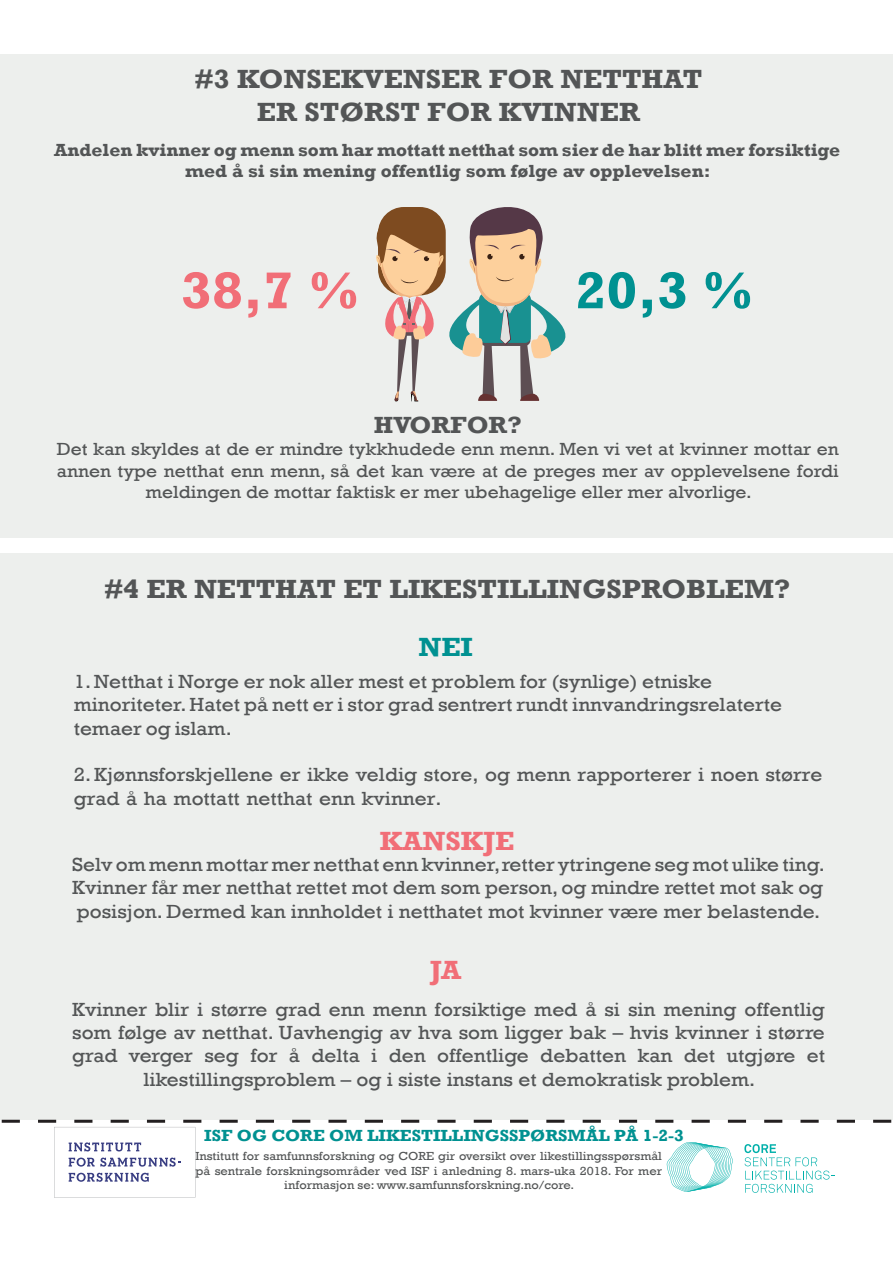
<style>
.page{position:relative;width:893px;height:1263px;background:#fff}
.page>*{position:absolute;margin:0;border:0;box-sizing:border-box;transform-origin:0 0}
.t1{font:700 52.5px "Rockwell";color:#f16e77;scale:1.07 1}
.t2{font:700 52.5px "Rockwell";color:#009191;scale:1.07 1}
.t3{font:700 27px "Rockwell";color:#535556;scale:1.07 1}
.t4{font:700 27px "Rockwell";color:#f16e77;scale:1.07 1}
.t5{font:700 27px "Rockwell";color:#009191;scale:1.07 1}
.t6{font:700 24px "Rockwell";color:#535556;scale:1.07 1}
.t7{font:19.5px/23.4px "Rockwell";color:#535556;scale:1.07 1}
.t8{font:18px/21.6px "Rockwell";color:#535556;text-align:center;scale:1.07 1}
.t9{font:700 18px "Rockwell";color:#535556;scale:1.07 1}
.t10{font:700 16.5px "Rockwell";color:#009191;scale:1.07 1}
.t11{font:12px/14.4px "Rockwell";color:#535556;text-align:center;scale:1.07 1}
</style>
<div class="page">
<div style="left:0;top:55px;width:893px;height:483px;background:#edefed"></div>
<div style="left:0;top:553px;width:893px;height:567px;background:#edefed"></div>
<svg style="left:376px;top:207px;width:190px;height:195px"></svg>
<svg style="left:2px;top:1120px;width:889px;height:77px"></svg>
<p class="t3" style="left:195px;top:63px;width:476px">#3 KONSEKVENSER FOR NETTHAT</p>
<p class="t3" style="left:257px;top:95px;width:360px">ER STØRST FOR KVINNER</p>
<p class="t9" style="left:54px;top:139px;width:736px">Andelen kvinner og menn som har mottatt netthat som sier de har blitt mer forsiktige</p>
<p class="t9" style="left:185px;top:160px;width:492px">med å si sin mening offentlig som følge av opplevelsen:</p>
<p class="t1" style="left:181px;top:259px;width:169px">38,7 %</p>
<p class="t2" style="left:575px;top:259px;width:168px">20,3 %</p>
<p class="t6" style="left:374px;top:411px;width:140px">HVORFOR?</p>
<p class="t8" style="left:57px;top:438px;width:732px">Det kan skyldes at de er mindre tykkhudede enn menn. Men vi vet at kvinner mottar en annen type netthat enn menn, så det kan være at de preges mer av opplevelsene fordi meldingen de mottar faktisk er mer ubehagelige eller mer alvorlige.</p>
<p class="t3" style="left:104px;top:572px;width:643px">#4 ER NETTHAT ET LIKESTILLINGSPROBLEM?</p>
<p class="t5" style="left:418px;top:631px;width:52px">NEI</p>
<p class="t7" style="left:74px;top:670px;width:663px">1.Netthat i Norge er nok aller mest et problem for (synlige) etniske minoriteter. Hatet på nett er i stor grad sentrert rundt innvandringsrelaterte temaer og islam.</p>
<p class="t7" style="left:74px;top:763px;width:701px">2.Kjønnsforskjellene er ikke veldig store, og menn rapporterer i noen større grad å ha mottatt netthat enn kvinner.</p>
<p class="t4" style="left:380px;top:824px;width:127px">KANSKJE</p>
<p class="t7" style="left:72px;top:853px;width:705px;text-align:justify">Selv om menn mottar mer netthat enn kvinner, retter ytringene seg mot ulike ting.<br>Kvinner får mer netthat rettet mot dem som person, og mindre rettet mot sak og posisjon. Dermed kan innholdet i netthatet mot kvinner være mer belastende.</p>
<p class="t4" style="left:430px;top:953px;width:31px">JA</p>
<p class="t7" style="left:72px;top:998px;width:705px;text-align:center">Kvinner blir i større grad enn menn forsiktige med å si sin mening offentlig som følge av netthat. Uavhengig av hva som ligger bak – hvis kvinner i større grad verger seg for å delta i den offentlige debatten kan det utgjøre et likestillingsproblem – og i siste instans et demokratisk problem.</p>
<p class="t10" style="left:204px;top:1125px;width:450px">ISF OG CORE OM LIKESTILLINGSSPØRSMÅL PÅ 1-2-3</p>
<p class="t11" style="left:195px;top:1149px;width:438px">Institutt for samfunnsforskning og CORE gir oversikt over likestillingsspørsmål på sentrale forskningsområder ved ISF i anledning 8. mars-uka 2018. For mer informasjon se: www.samfunnsforskning.no/core.</p>
</div>
